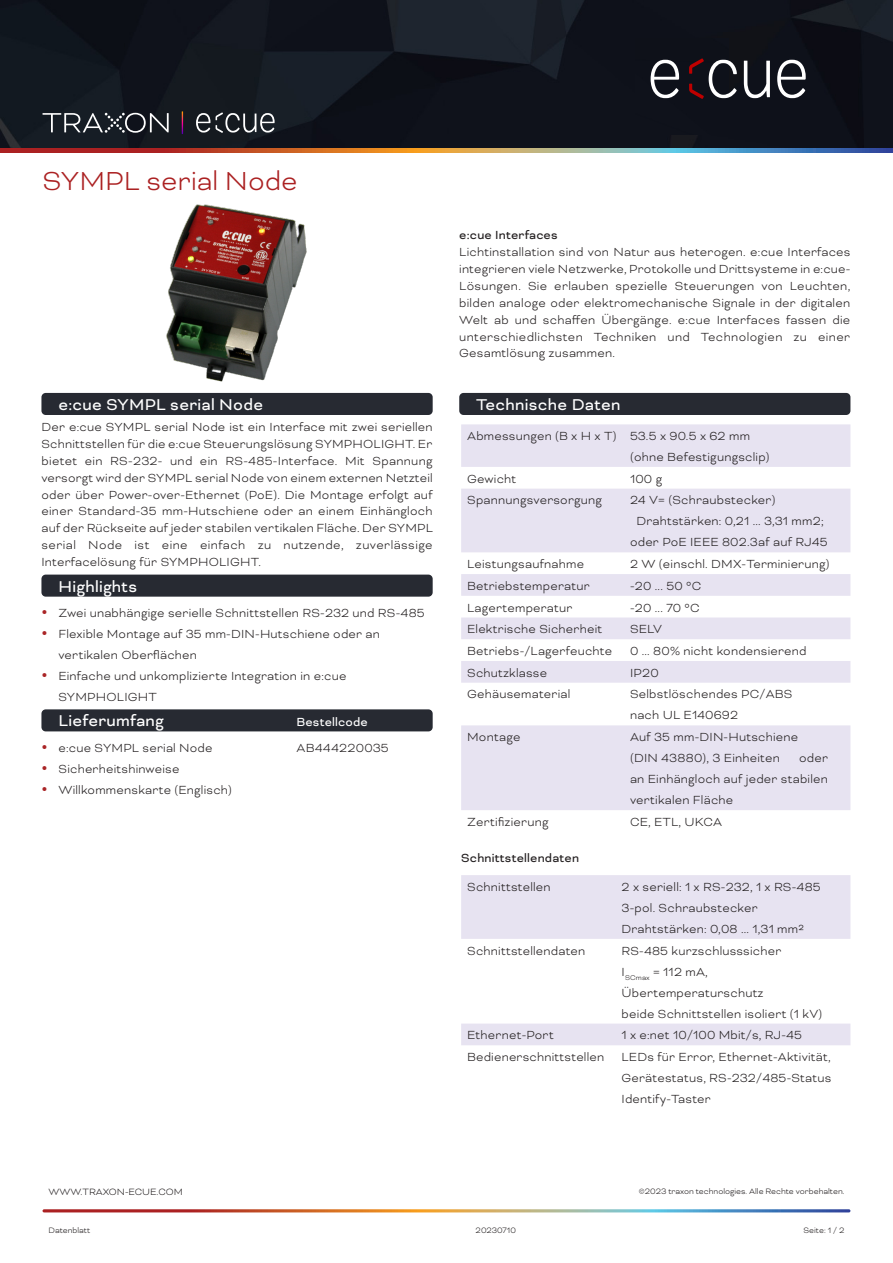
<style>
.page{position:relative;width:893px;height:1263px;background:#fff}
.page>*{position:absolute;margin:0;border:0;box-sizing:border-box;transform-origin:0 0}
.t1{font:300 30px "Bicyclette";color:#ab2122}
.Headline_Black_no_num_Spec_DE{font:18px "Bicyclette";letter-spacing:.015em;color:#fff}
.Text__Introductions_Black_justified_DE{font:300 13.5px/16.8px "Bicyclette";letter-spacing:.015em;color:#231f20}
.t2{font:13.5px/28.3px "Bicyclette";letter-spacing:.015em;color:#231f20}
.Headline_Black_no_num_Spec_DE-2{font:13.5px "Bicyclette";letter-spacing:.015em;color:#fff}
.t3{font:300 10.5px "Bicyclette";color:#231f20}
.t4{font:300 9px "Bicyclette";color:#231f20}
.s1{font-weight:300}
</style>
<div class="page">
<div style="left:41px;top:393px;width:392px;height:22px;background:#272a32;border-radius:4px"></div>
<div style="left:41px;top:575px;width:392px;height:22px;background:#272a32;border-radius:4px"></div>
<div style="left:41px;top:709px;width:392px;height:22px;background:#272a32;border-radius:4px"></div>
<div style="left:459px;top:393px;width:391px;height:22px;background:#272a32;border-radius:4px"></div>
<svg style="left:461px;top:424px;width:389px;height:386px;fill:#e7e3f1"></svg>
<svg style="left:461px;top:875px;width:389px;height:170px"></svg>
<img style="left:166px;top:204px;width:141px;height:178px">
<svg style="left:43px;top:1209px;width:807px;height:3px;background:#a88273"></svg>
<img style="left:0;top:0;width:893px;height:149px">
<div style="left:635px;top:39px;width:93px;height:95px;background:#0e111a"></div>
<svg style="left:651px;top:60px;width:28px;height:38px"></svg>
<svg style="left:777px;top:60px;width:29px;height:38px"></svg>
<svg style="left:744px;top:61px;width:26px;height:37px"></svg>
<svg style="left:689px;top:59px;width:48px;height:40px;background:#41353c"></svg>
<svg style="left:43px;top:113px;width:126px;height:20px;background:#454a50"></svg>
<svg style="left:182px;top:111px;width:1px;height:23px"></svg>
<svg style="left:196px;top:113px;width:14px;height:20px"></svg>
<svg style="left:216px;top:112px;width:59px;height:21px"></svg>
<svg style="left:0;top:149px;width:893px;height:3px;background:#9f7564"></svg>
<h1 class="t1" style="left:43px;top:164px;width:257px">SYMPL serial Node</h1>
<p class="Headline_Black_no_num_Spec_DE" style="left:58px;top:394px;width:206px">e:cue SYMPL serial Node</p>
<p class="Text__Introductions_Black_justified_DE" style="left:41px;top:418px;width:393px;text-align:justify">Der e:cue SYMPL serial Node ist ein Interface mit zwei seriellen Schnittstellen für die e:cue Steuerungslösung SYMPHOLIGHT. Er bietet ein RS-232- und ein RS-485-Interface. Mit Spannung versorgt wird der SYMPL serial Node von einem externen Netzteil oder über Power-over-Ethernet (PoE). Die Montage erfolgt auf einer Standard-35 mm-Hutschiene oder an einem Einhängloch auf der Rückseite auf jeder stabilen vertikalen Fläche. Der SYMPL serial Node ist eine einfach zu nutzende, zuverlässige Interfacelösung für SYMPHOLIGHT.</p>
<p class="Headline_Black_no_num_Spec_DE" style="left:58px;top:576px;width:80px">Highlights</p>
<p class="Text__Introductions_Black_justified_DE" style="left:58px;top:604px;width:368px">Zwei unabhängige serielle Schnittstellen RS-232 und RS-485</p>
<p class="Text__Introductions_Black_justified_DE" style="left:58px;top:623px;width:323px;line-height:21px">Flexible Montage auf 35 mm-DIN-Hutschiene oder an vertikalen Oberflächen</p>
<p class="Text__Introductions_Black_justified_DE" style="left:58px;top:665px;width:289px;line-height:21px">Einfache und unkomplizierte Integration in e:cue<br>SYMPHOLIGHT</p>
<p class="Headline_Black_no_num_Spec_DE" style="left:58px;top:710px;width:107px">Lieferumfang</p>
<p class="Headline_Black_no_num_Spec_DE-2" style="left:297px;top:714px;width:73px">Bestellcode</p>
<p class="Text__Introductions_Black_justified_DE" style="left:58px;top:739px;width:156px">e:cue SYMPL serial Node</p>
<p class="Text__Introductions_Black_justified_DE" style="left:297px;top:739px;width:94px">AB444220035</p>
<p class="Text__Introductions_Black_justified_DE" style="left:58px;top:760px;width:122px">Sicherheitshinweise</p>
<p class="Text__Introductions_Black_justified_DE" style="left:58px;top:781px;width:175px">Willkommenskarte (Englisch)</p>
<p class="t2" style="left:459px;top:221px;width:100px">e:cue Interfaces</p>
<p class="Text__Introductions_Black_justified_DE" style="left:459px;top:244px;width:393px;text-align:justify">Lichtinstallation sind von Natur aus heterogen. e:cue Interfaces integrieren viele Netzwerke, Protokolle und Drittsysteme in e:cue-Lösungen. Sie erlauben spezielle Steuerungen von Leuchten, bilden analoge oder elektromechanische Signale in der digitalen Welt ab und schaffen Übergänge. e:cue Interfaces fassen die unterschiedlichsten Techniken und Technologien zu einer Gesamtlösung zusammen.</p>
<p class="Headline_Black_no_num_Spec_DE" style="left:476px;top:394px;width:146px">Technische Daten</p>
<p class="Text__Introductions_Black_justified_DE" style="left:467px;top:427px;width:284px">Abmessungen (B x H x T) 53.5 x 90.5 x 62 mm</p>
<p class="Text__Introductions_Black_justified_DE" style="left:630px;top:448px;width:141px">(ohne Befestigungsclip)</p>
<p class="Text__Introductions_Black_justified_DE" style="left:467px;top:470px;width:51px">Gewicht</p>
<p class="Text__Introductions_Black_justified_DE" style="left:630px;top:470px;width:34px">100 g</p>
<p class="Text__Introductions_Black_justified_DE" style="left:467px;top:492px;width:136px">Spannungsversorgung</p>
<p class="Text__Introductions_Black_justified_DE" style="left:630px;top:492px;width:147px">24 V= (Schraubstecker)</p>
<p class="Text__Introductions_Black_justified_DE" style="left:636px;top:513px;width:189px">Drahtstärken: 0,21 ... 3,31 mm2;</p>
<p class="Text__Introductions_Black_justified_DE" style="left:630px;top:534px;width:199px">oder PoE IEEE 802.3af auf RJ45</p>
<p class="Text__Introductions_Black_justified_DE" style="left:467px;top:555px;width:118px">Leistungsaufnahme</p>
<p class="Text__Introductions_Black_justified_DE" style="left:630px;top:555px;width:201px">2 W (einschl. DMX-Terminierung)</p>
<p class="Text__Introductions_Black_justified_DE" style="left:467px;top:577px;width:124px">Betriebstemperatur</p>
<p class="Text__Introductions_Black_justified_DE" style="left:630px;top:577px;width:73px">-20 ... 50 °C</p>
<p class="Text__Introductions_Black_justified_DE" style="left:467px;top:599px;width:107px">Lagertemperatur</p>
<p class="Text__Introductions_Black_justified_DE" style="left:630px;top:599px;width:71px">-20 ... 70 °C</p>
<p class="Text__Introductions_Black_justified_DE" style="left:467px;top:621px;width:137px">Elektrische Sicherheit</p>
<p class="Text__Introductions_Black_justified_DE" style="left:630px;top:621px;width:33px">SELV</p>
<p class="Text__Introductions_Black_justified_DE" style="left:467px;top:642px;width:147px">Betriebs-/Lagerfeuchte</p>
<p class="Text__Introductions_Black_justified_DE" style="left:630px;top:642px;width:178px">0 ... 80% nicht kondensierend</p>
<p class="Text__Introductions_Black_justified_DE" style="left:467px;top:664px;width:82px">Schutzklasse</p>
<p class="Text__Introductions_Black_justified_DE" style="left:630px;top:664px;width:30px">IP20</p>
<p class="Text__Introductions_Black_justified_DE" style="left:467px;top:686px;width:105px">Gehäusematerial</p>
<p class="Text__Introductions_Black_justified_DE" style="left:630px;top:684px;width:164px;line-height:21px">Selbstlöschendes PC/ABS nach UL E140692</p>
<p class="Text__Introductions_Black_justified_DE" style="left:467px;top:729px;width:55px">Montage</p>
<p class="Text__Introductions_Black_justified_DE" style="left:630px;top:726px;width:170px;line-height:21px">Auf 35 mm-DIN-Hutschiene (DIN 43880), 3 Einheiten</p>
<p class="Text__Introductions_Black_justified_DE" style="left:630px;top:747px;width:200px;line-height:21px;text-align:justify;text-indent:169px">oder an Einhängloch auf jeder stabilen vertikalen Fläche</p>
<p class="Text__Introductions_Black_justified_DE" style="left:467px;top:813px;width:83px">Zertifizierung</p>
<p class="Text__Introductions_Black_justified_DE" style="left:630px;top:813px;width:93px">CE, ETL, UKCA</p>
<p class="t2" style="left:467px;top:844px;width:113px;text-indent:-6px">Schnittstellendaten<br><span class="s1">Schnittstellen</span></p>
<p class="Text__Introductions_Black_justified_DE" style="left:621px;top:876px;width:201px;line-height:21px">2 x seriell: 1 x RS-232, 1 x RS-485<br>3-pol. Schraubstecker<br>Drahtstärken: 0,08 ... 1,31 mm²</p>
<p class="Text__Introductions_Black_justified_DE" style="left:467px;top:942px;width:120px">Schnittstellendaten</p>
<p class="Text__Introductions_Black_justified_DE" style="left:621px;top:940px;width:202px;line-height:21px">RS-485 kurzschlusssicher<br>I<sub>SCmax</sub> = 112 mA,<br>Übertemperaturschutz<br>beide Schnittstellen isoliert (1 kV)</p>
<p class="Text__Introductions_Black_justified_DE" style="left:467px;top:1027px;width:88px">Ethernet-Port</p>
<p class="Text__Introductions_Black_justified_DE" style="left:621px;top:1027px;width:182px">1 x e:net 10/100 Mbit/s, RJ-45</p>
<p class="Text__Introductions_Black_justified_DE" style="left:467px;top:1048px;width:139px">Bedienerschnittstellen</p>
<p class="Text__Introductions_Black_justified_DE" style="left:621px;top:1046px;width:212px;line-height:21px;text-align:justify">LEDs für Error, Ethernet-Aktivität, Gerätestatus, RS-232/485-Status Identify-Taster</p>
<p class="t3" style="left:49px;top:1186px;width:136px">WWW.TRAXON-ECUE.COM</p>
<p class="t4" style="left:639px;top:1186px;width:207px">©2023 traxon technologies. Alle Rechte vorbehalten.</p>
<p class="t4" style="left:49px;top:1225px;width:43px">Datenblatt</p>
<p class="t4" style="left:476px;top:1225px;width:42px">20230710</p>
<p class="t4" style="left:803px;top:1225px;width:42px">Seite: 1 / 2</p>
</div>
